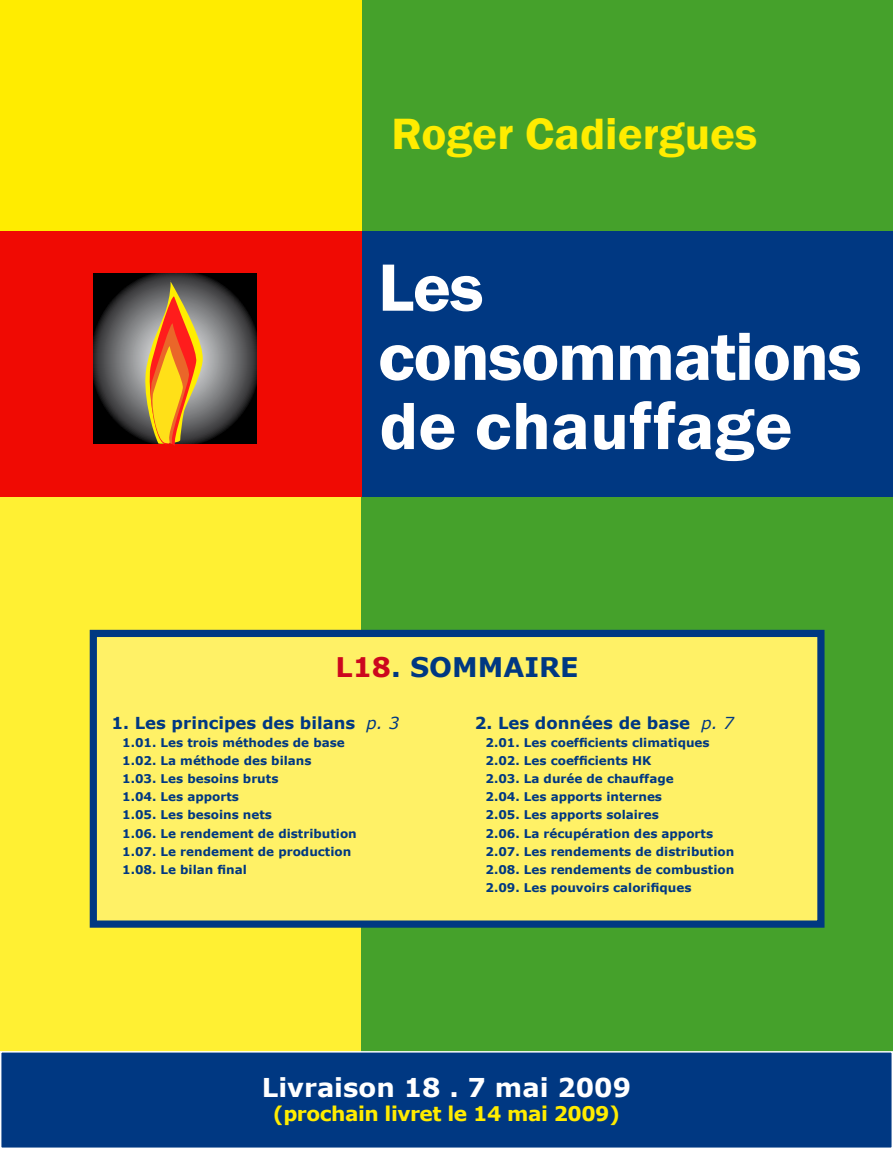
<style>
.page{position:relative;width:893px;height:1149px;background:#fff}
.page>*{position:absolute;margin:0;border:0;box-sizing:border-box;transform-origin:0 0}
.t1{font:600 69.15px/69.2px "Franklin Gothic";letter-spacing:-.02em;color:#fff;scale:1.04 1}
.t2{font:600 45px "Franklin Gothic";color:#ffec00;scale:1.04 1}
.t3{font:700 27px "Verdana";color:#003882}
.t4{font:700 25.95px "Verdana";color:#fff}
.t5{font:700 20.1px "Verdana";letter-spacing:-.025em;color:#ffec00}
.t6{font:700 16.5px "Verdana";color:#003882}
.t7{font:700 12px/18px "Verdana";color:#003882}
.s1{color:#cc071e}
.s2{font-weight:400;font-style:italic}
</style>
<div class="page">
<div style="left:0;top:489px;width:361px;height:655px;background:#fff033"></div>
<div style="left:361px;top:0;width:532px;height:1074px;background:#45a12b"></div>
<div style="left:361px;top:231px;width:532px;height:265px;background:#003882"></div>
<div style="left:1px;top:1051px;width:891px;height:96px;background:#003882"></div>
<div style="left:0;top:1050px;width:893px;height:98px;border:1px solid #fff"></div>
<div style="left:0;top:0;width:361px;height:233px;background:#ffec00"></div>
<div style="left:0;top:231px;width:361px;height:265px;background:#f00a03"></div>
<div style="left:93px;top:633px;width:728px;height:290px;background:#fff166"></div>
<div style="left:90px;top:629px;width:734px;height:298px;border:7px solid #003882"></div>
<svg style="left:94px;top:273px;width:163px;height:170px;background:#434445"></svg>
<svg style="left:141px;top:279px;width:64px;height:167px;background:#bd8642"></svg>
<h2 class="t2" style="left:391px;top:106px;width:353px">Roger Cadiergues</h2>
<h1 class="t1" style="left:378px;top:254px;width:466px">Les consommations de chauffage</h1>
<h3 class="t3" style="left:336px;top:650px;width:245px"><span class="s1">L18</span>. SOMMAIRE</h3>
<h3 class="t6" style="left:111px;top:712px;width:289px">1. Les principes des bilans <span class="s2">p. 3</span></h3>
<p class="t7" style="left:122px;top:733px;width:236px">1.01. Les trois méthodes de base<br>1.02. La méthode des bilans<br>1.03. Les besoins bruts<br>1.04. Les apports<br>1.05. Les besoins nets<br>1.06. Le rendement de distribution<br>1.07. Le rendement de production<br>1.08. Le bilan final</p>
<h3 class="t6" style="left:475px;top:712px;width:261px">2. Les données de base <span class="s2">p. 7</span></h3>
<p class="t7" style="left:485px;top:733px;width:250px">2.01. Les coefficients climatiques<br>2.02. Les coefficients HK<br>2.03. La durée de chauffage<br>2.04. Les apports internes<br>2.05. Les apports solaires<br>2.06. La récupération des apports<br>2.07. Les rendements de distribution<br>2.08. Les rendements de combustion<br>2.09. Les pouvoirs calorifiques</p>
<h3 class="t4" style="left:262px;top:1070px;width:371px">Livraison 18 . 7 mai 2009</h3>
<h3 class="t5" style="left:273px;top:1100px;width:349px">(prochain livret le 14 mai 2009)</h3>
</div>
